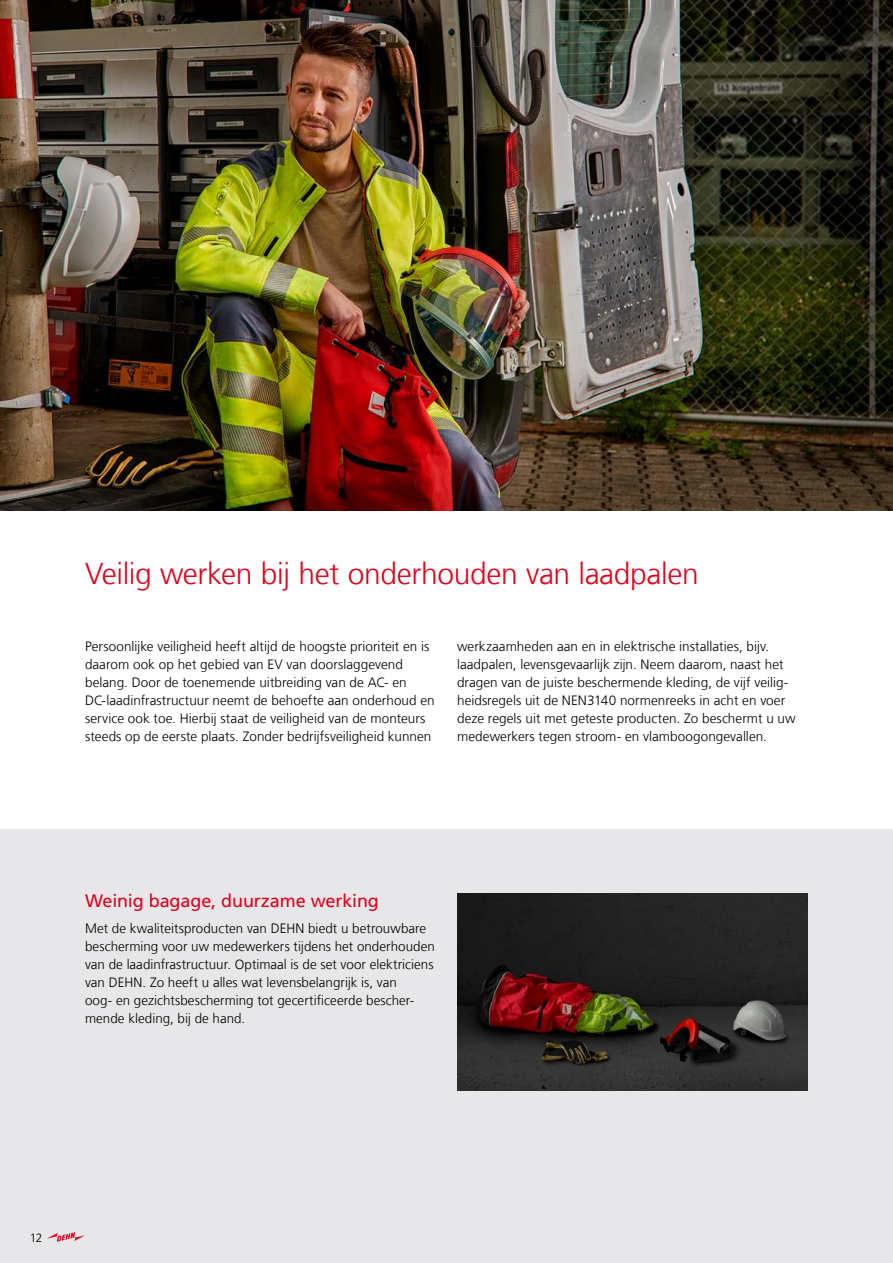
<style>
.page{position:relative;width:893px;height:1263px;background:#fff}
.page>*{position:absolute;margin:0;border:0;box-sizing:border-box;transform-origin:0 0}
.t1{font:300 30px "Frutiger LT Com";letter-spacing:-.015em;color:#e2001a}
.t2{font:18px "Frutiger LT Com";letter-spacing:-.005em;color:#e2001a}
.t3{font:300 13.5px/18px "Frutiger LT Com";letter-spacing:.005em;color:#000}
.t4{font:300 12px "Frutiger LT Com";color:#000}
</style>
<div class="page">
<div style="left:0;top:829px;width:893px;height:434px;background:#e7e7ea"></div>
<img style="left:0;top:0;width:893px;height:510px">
<img style="left:457px;top:893px;width:351px;height:197px">
<svg style="left:47px;top:1232px;width:38px;height:10px"></svg>
<h1 class="t1" style="left:85px;top:556px;width:615px">Veilig werken bij het onderhouden van laadpalen</h1>
<p class="t3" style="left:85px;top:637px;width:351px">Persoonlijke veiligheid heeft altijd de hoogste prioriteit en is daarom ook op het gebied van EV van doorslaggevend belang. Door de toenemende uitbreiding van de AC- en DC-laadinfrastructuur neemt de behoefte aan onderhoud en service ook toe. Hierbij staat de veiligheid van de monteurs steeds op de eerste plaats. Zonder bedrijfsveiligheid kunnen</p>
<p class="t3" style="left:457px;top:637px;width:340px">werkzaamheden aan en in elektrische installaties, bijv. laadpalen, levensgevaarlijk zijn. Neem daarom, naast het dragen van de juiste beschermende kleding, de vijf veilig&shy;heidsregels uit de NEN3140 normenreeks in acht en voer deze regels uit met geteste producten. Zo beschermt u uw medewerkers tegen stroom- en vlamboogongevallen.</p>
<h2 class="t2" style="left:85px;top:890px;width:295px">Weinig bagage, duurzame werking</h2>
<p class="t3" style="left:85px;top:919px;width:351px">Met de kwaliteitsproducten van DEHN biedt u betrouwbare bescherming voor uw medewerkers tijdens het onderhouden van de laadinfrastructuur. Optimaal is de set voor elektriciens van DEHN. Zo heeft u alles wat levensbelangrijk is, van<br>oog- en gezichtsbescherming tot gecertificeerde bescher&shy;mende kleding, bij de hand.</p>
<p class="t4" style="left:30px;top:1230px;width:14px">12</p>
</div>
